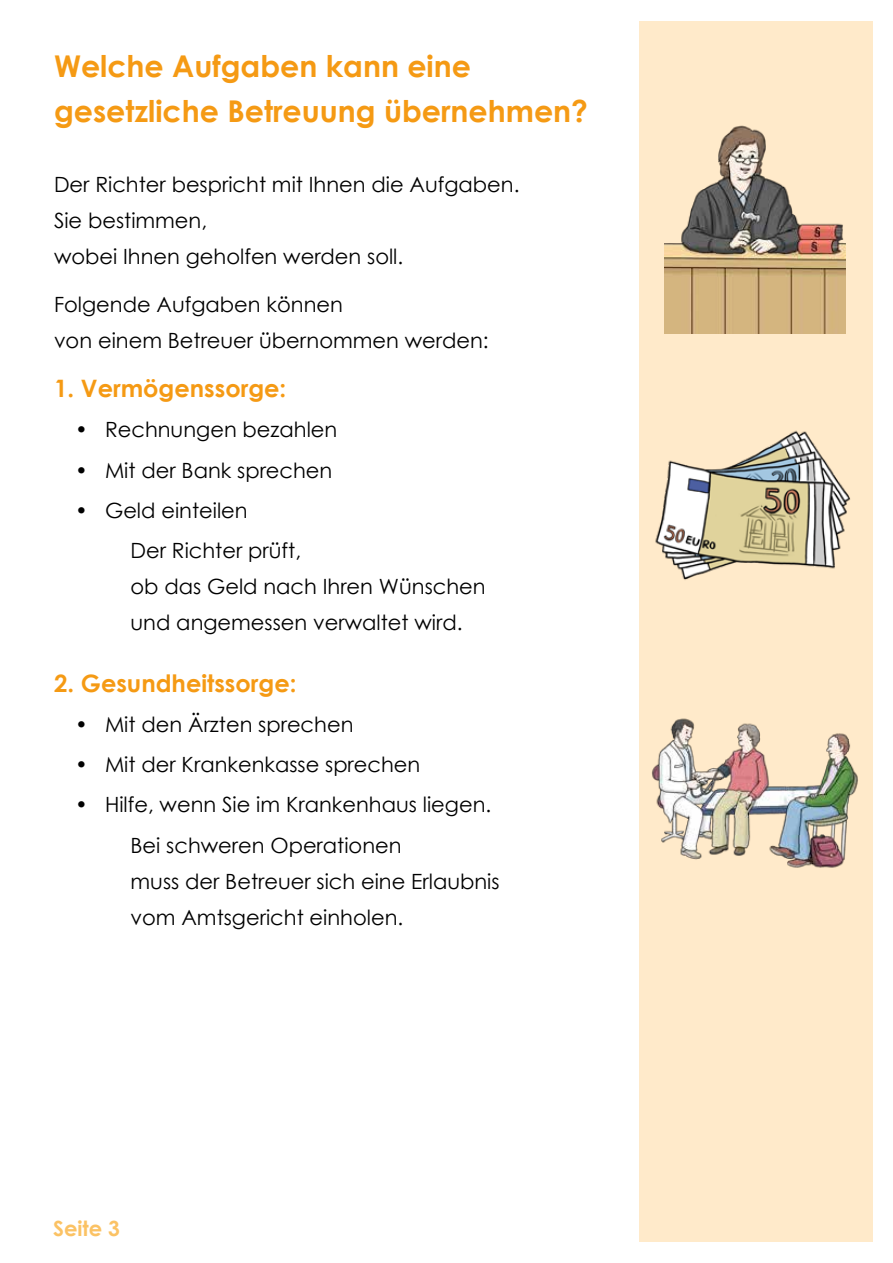
<style>
.page{position:relative;width:893px;height:1263px;background:#fff}
.page>*{position:absolute;margin:0;border:0;box-sizing:border-box;transform-origin:0 0}
.t1{font:700 30px/45px "Century Gothic";color:#f59a14}
.t2{font:700 24px "Century Gothic";color:#f59a14}
.t3{font:21px/36px "Century Gothic";color:#000}
.t4{font:700 21px "Century Gothic";color:#fbc264}
</style>
<div class="page">
<div style="left:639px;top:21px;width:234px;height:1221px;background:#ffeaca"></div>
<img style="left:652px;top:718px;width:206px;height:150px">
<img style="left:655px;top:430px;width:196px;height:150px">
<img style="left:664px;top:125px;width:181px;height:209px">
<h1 class="t1" style="left:54px;top:42px;width:536px">Welche Aufgaben kann eine gesetzliche Betreuung übernehmen?</h1>
<p class="t3" style="left:54px;top:166px;width:467px">Der Richter bespricht mit Ihnen die Aufgaben.<br>Sie bestimmen,<br>wobei Ihnen geholfen werden soll.</p>
<p class="t3" style="left:54px;top:286px;width:436px">Folgende Aufgaben können<br>von einem Betreuer übernommen werden:</p>
<p class="t2" style="left:54px;top:373px;width:234px">1. Vermögenssorge:</p>
<p class="t3" style="left:75px;top:411px;width:264px">• Rechnungen bezahlen</p>
<p class="t3" style="left:75px;top:452px;width:259px">• Mit der Bank sprechen</p>
<p class="t3" style="left:131px;top:490px;width:172px;line-height:40.2px;text-indent:-55px">• Geld einteilen<br>Der Richter prüft,</p>
<p class="t3" style="left:131px;top:568px;width:357px">ob das Geld nach Ihren Wünschen und angemessen verwaltet wird.</p>
<p class="t2" style="left:54px;top:668px;width:244px">2. Gesundheitssorge:</p>
<p class="t3" style="left:75px;top:706px;width:280px">• Mit den Ärzten sprechen</p>
<p class="t3" style="left:75px;top:746px;width:347px">• Mit der Krankenkasse sprechen</p>
<p class="t3" style="left:131px;top:784px;width:362px;line-height:40.2px;text-indent:-55px">• Hilfe, wenn Sie im Krankenhaus liegen.<br>Bei schweren Operationen</p>
<p class="t3" style="left:131px;top:863px;width:371px">muss der Betreuer sich eine Erlaubnis vom Amtsgericht einholen.</p>
<p class="t4" style="left:53px;top:1215px;width:68px">Seite 3</p>
</div>
